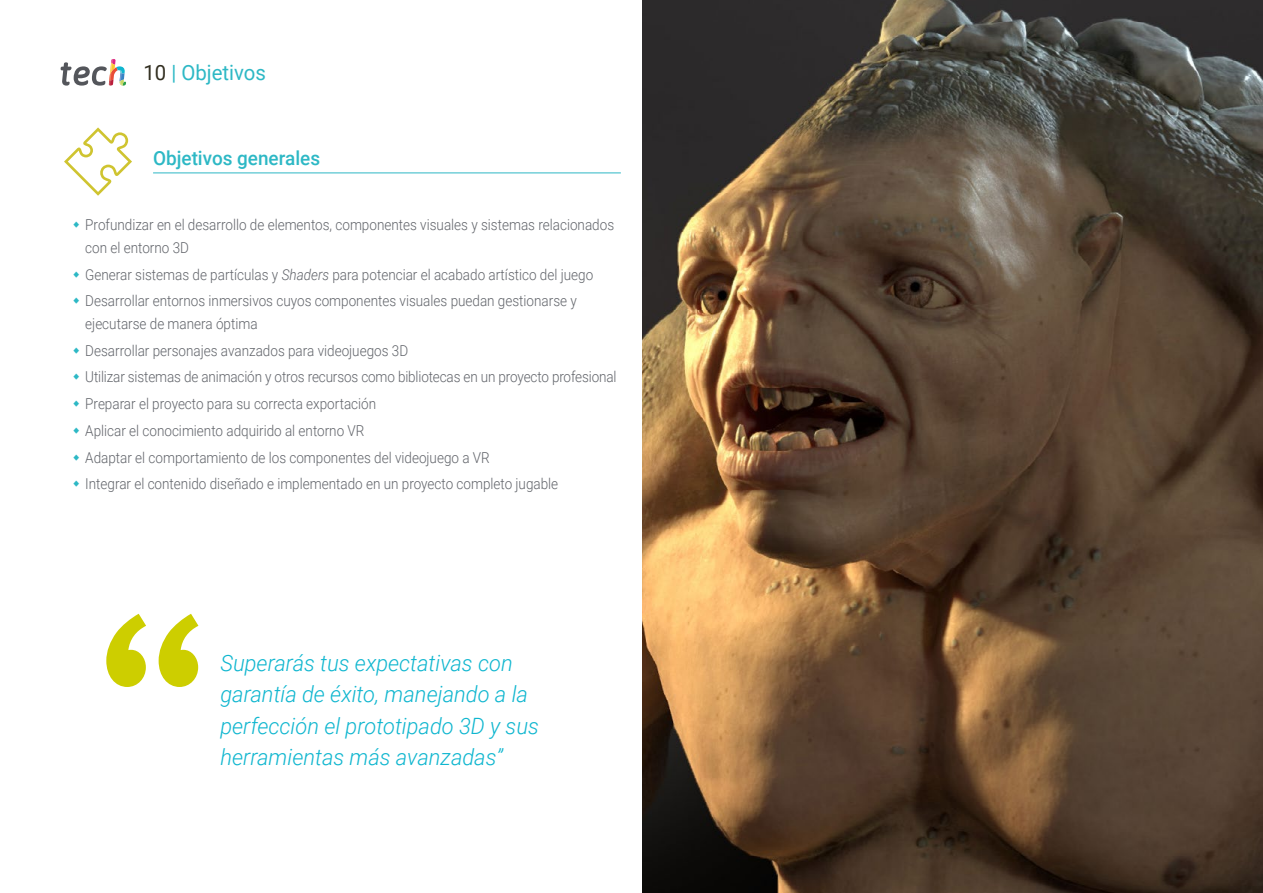
<style>
.page{position:relative;width:1263px;height:893px;background:#fff}
.page>*{position:absolute;margin:0;border:0;box-sizing:border-box;transform-origin:0 0}
.t1{font:italic 300 22.5px/31.5px "Roboto";color:#0fb6cf}
.t2{font:21px "Roboto";color:#2db8c5}
.t3{font:500 19.5px "Roboto";color:#2db8c5}
.t4{font:300 15px/26.7px "Roboto";color:#61646a;scale:.9 1}
.s1{color:#312e20}
.s2{font-style:italic}
</style>
<div class="page">
<hr style="left:153px;top:173px;width:468px;height:1px;background:#2db8c5">
<svg style="left:64px;top:127px;width:68px;height:69px"></svg>
<img style="left:642px;top:0;width:621px;height:893px">
<svg style="left:61px;top:59px;width:65px;height:27px"></svg>
<svg style="left:106px;top:614px;width:92px;height:73px"></svg>
<h2 class="t2" style="left:144px;top:57px;width:124px"><span class="s1">10</span> | Objetivos</h2>
<h3 class="t3" style="left:153px;top:144px;width:169px">Objetivos generales</h3>
<p class="t4" style="left:85px;top:213px;width:589px;line-height:22.5px">Profundizar en el desarrollo de elementos, componentes visuales y sistemas relacionados con el entorno 3D</p>
<p class="t4" style="left:85px;top:260px;width:566px">Generar sistemas de partículas y <span class="s2">Shaders</span> para potenciar el acabado artístico del juego<br>Desarrollar entornos inmersivos cuyos componentes visuales puedan gestionarse y</p>
<p class="t4" style="left:85px;top:310px;width:592px">ejecutarse de manera óptima<br>Desarrollar personajes avanzados para videojuegos 3D<br>Utilizar sistemas de animación y otros recursos como bibliotecas en un proyecto profesional Preparar el proyecto para su correcta exportación<br>Aplicar el conocimiento adquirido al entorno VR<br>Adaptar el comportamiento de los componentes del videojuego a VR<br>Integrar el contenido diseñado e implementado en un proyecto completo jugable</p>
<h1 class="t1" style="left:220px;top:646px;width:320px">Superarás tus expectativas con garantía de éxito, manejando a la perfección el prototipado 3D y sus herramientas más avanzadas”</h1>
</div>
